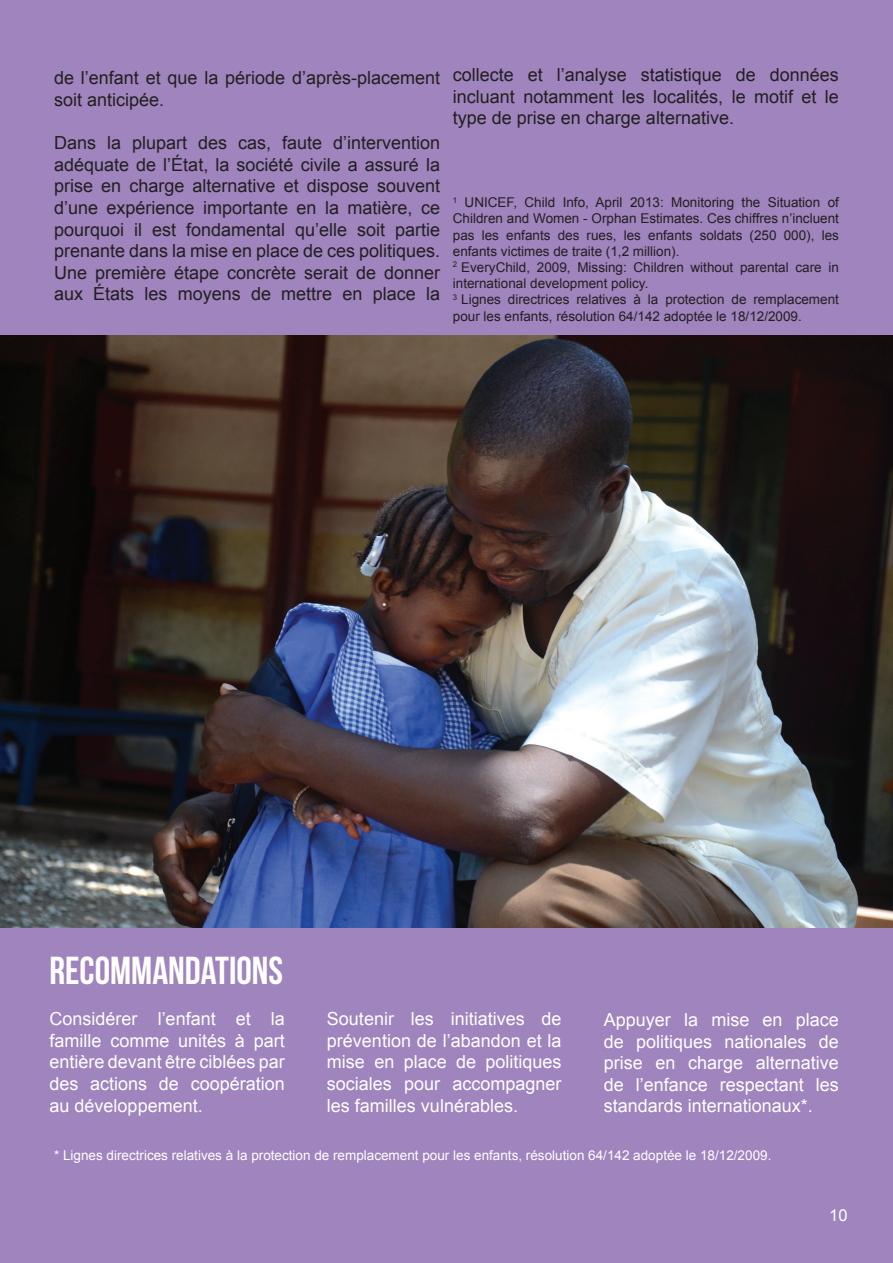
<style>
.page{position:relative;width:893px;height:1263px;background:#9f84bd}
.page>*{position:absolute;margin:0;border:0;box-sizing:border-box;transform-origin:0 0}
.t1{font:39px "Bebas Neue";color:#fff}
.t2{font:18px/21.6px "Arial";color:#231f20;text-align:justify}
.t3{font:18px/21.6px "Arial";color:#fff;text-align:justify}
.t4{font:16.5px "Arial";color:#fff}
.t5{font:13.5px/16.2px "Arial";color:#231f20}
.t6{font:13.5px "Arial";color:#fff}
</style>
<div class="page">
<img style="left:0;top:336px;width:893px;height:591px">
<p class="t2" style="left:54px;top:67px;width:388px">de l’enfant et que la période d’après-placement soit anticipée.</p>
<p class="t2" style="left:54px;top:132px;width:388px">Dans la plupart des cas, faute d’intervention adéquate de l’État, la société civile a assuré la prise en charge alternative et dispose souvent d’une expérience importante en la matière, ce pourquoi il est fondamental qu’elle soit partie prenante dans la mise en place de ces politiques.<br>Une première étape concrète serait de donner aux États les moyens de mettre en place la</p>
<p class="t2" style="left:453px;top:64px;width:388px">collecte et l’analyse statistique de données incluant notamment les localités, le motif et le type de prise en charge alternative.</p>
<p class="t5" style="left:453px;top:194px;width:388px"><sup>1</sup> UNICEF, Child Info, April 2013: Monitoring the Situation of Children and Women - Orphan Estimates. Ces chiffres n’incluent pas les enfants des rues, les enfants soldats (250 000), les enfants victimes de traite (1,2 million).<br><sup>2</sup> EveryChild, 2009, Missing: Children without parental care in international development policy.<br><sup>3</sup> Lignes directrices relatives à la protection de remplacement pour les enfants, résolution 64/142 adoptée le 18/12/2009.</p>
<h1 class="t1" style="left:50px;top:949px;width:235px">RECOMMANDATIONS</h1>
<p class="t3" style="left:327px;top:1008px;width:236px">Soutenir les initiatives de prévention de l’abandon et la mise en place de politiques sociales pour accompagner les familles vulnérables.</p>
<p class="t3" style="left:604px;top:1009px;width:237px">Appuyer la mise en place de politiques nationales de prise en charge alternative de l’enfance respectant les standards internationaux*.</p>
<p class="t6" style="left:54px;top:1146px;width:719px">* Lignes directrices relatives à la protection de remplacement pour les enfants, résolution 64/142 adoptée le 18/12/2009.</p>
<p class="t3" style="left:50px;top:1008px;width:237px">Considérer l’enfant et la famille comme unités à part entière devant être ciblées par des actions de coopération au développement.</p>
<p class="t4" style="left:829px;top:1204px;width:20px">10</p>
</div>
